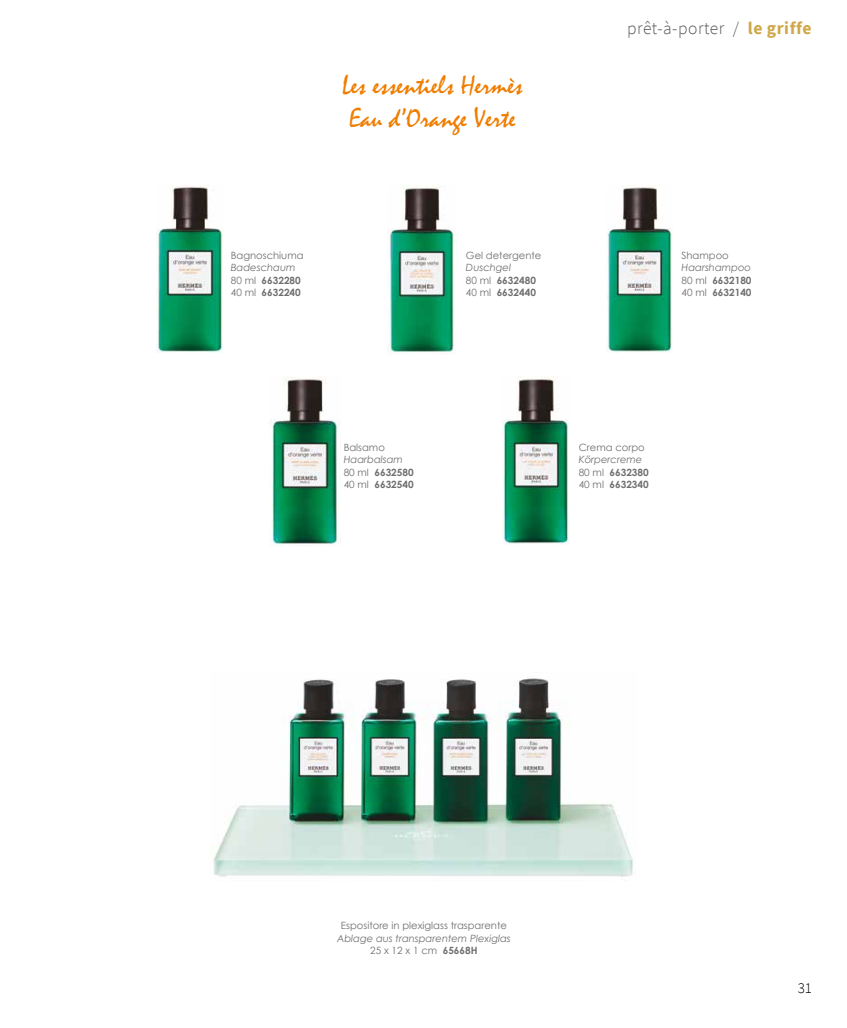
<style>
.page{position:relative;width:847px;height:1028px;background:#fff}
.page>*{position:absolute;margin:0;border:0;box-sizing:border-box;transform-origin:0 0}
.t1{font:27.5px/33px "Mistral";color:#ef7d00}
.t2{font:300 17.5px "Source Sans Pro";letter-spacing:.03em;color:#575756}
.t3{font:300 15px "Source Sans Pro";color:#000}
.t4{font:700 10px/12.5px "Century Gothic";color:#706f6f}
.t5{font:10px "Century Gothic";color:#706f6f}
.t6{font:italic 10px/12.5px "Century Gothic";color:#706f6f;text-align:center}
.s1{font-weight:400;font-style:italic}
.s2{font-weight:400}
.s3{font-weight:700;color:#cfa748}
.s4{font-style:normal}
.s5{font-weight:700;font-style:normal}
</style>
<div class="page">
<img style="left:157px;top:185px;width:67px;height:167px">
<img style="left:388px;top:185px;width:69px;height:168px">
<img style="left:606px;top:185px;width:66px;height:167px">
<img style="left:269px;top:376px;width:71px;height:169px">
<img style="left:503px;top:376px;width:66px;height:168px">
<img style="left:213px;top:678px;width:420px;height:199px">
<h1 class="t1" style="left:342px;top:70px;width:182px">Les essentiels Hermès<br>Eau d’Orange Verte</h1>
<p class="t5" style="left:231px;top:249px;width:74px">Bagnoschiuma</p>
<p class="t4" style="left:231px;top:261px;width:71px"><span class="s1">Badeschaum<br></span><span class="s2">80 ml</span> 6632280<br><span class="s2">40 ml</span> 6632240</p>
<p class="t5" style="left:466px;top:249px;width:77px">Gel detergente</p>
<p class="t4" style="left:466px;top:261px;width:71px"><span class="s1">Duschgel<br></span><span class="s2">80 ml</span> 6632480<br><span class="s2">40 ml</span> 6632440</p>
<h2 class="t2" style="left:627px;top:18px;width:186px">prêt-à-porter / <span class="s3">le griffe</span></h2>
<p class="t5" style="left:681px;top:249px;width:49px">Shampoo</p>
<p class="t4" style="left:681px;top:261px;width:71px;text-align:justify"><span class="s1">Haarshampoo </span><span class="s2">80 ml</span> 6632180<br><span class="s2">40 ml</span> 6632140</p>
<p class="t5" style="left:344px;top:441px;width:43px">Balsamo</p>
<p class="t4" style="left:344px;top:453px;width:71px"><span class="s1">Haarbalsam<br></span><span class="s2">80 ml</span> 6632580<br><span class="s2">40 ml</span> 6632540</p>
<p class="t5" style="left:579px;top:441px;width:67px">Crema corpo</p>
<p class="t4" style="left:579px;top:453px;width:71px"><span class="s1">Körpercreme<br></span><span class="s2">80 ml</span> 6632380<br><span class="s2">40 ml</span> 6632340</p>
<p class="t5" style="left:341px;top:919px;width:167px">Espositore in plexiglass trasparente</p>
<p class="t6" style="left:337px;top:931px;width:175px">Ablage aus transparentem Plexiglas<br><span class="s4">25 x 12 x 1 cm</span> <span class="s5">65668H</span></p>
<h3 class="t3" style="left:798px;top:979px;width:16px">31</h3>
</div>
